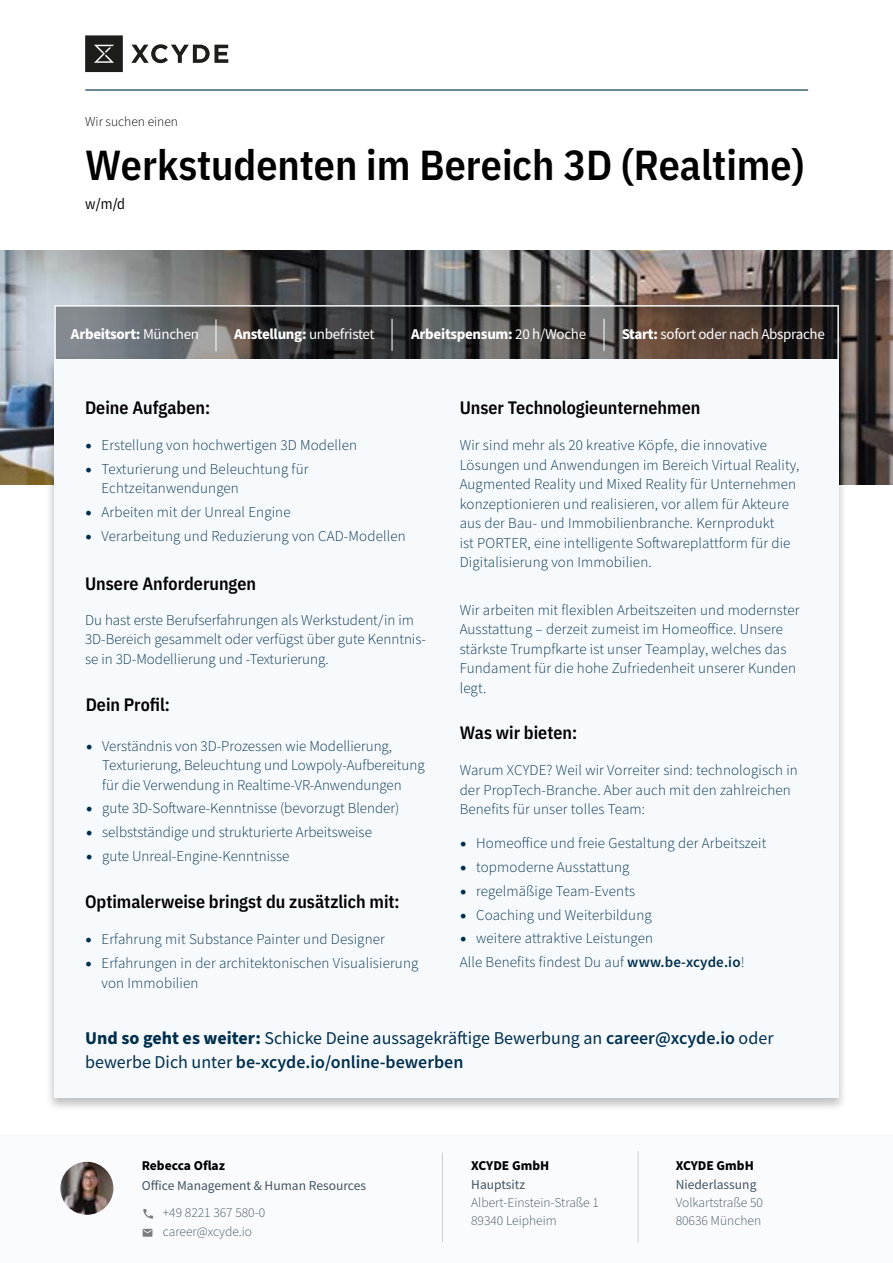
<style>
.page{position:relative;width:893px;height:1263px;background:#fff}
.page>*{position:absolute;margin:0;border:0;box-sizing:border-box;transform-origin:0 0}
.t1{font:600 42px "IBM Plex Sans Cond";color:#000}
.t2{font:600 18px "IBM Plex Sans Cond";color:#000}
.t3{font:18px/24px "Source Sans Pro";color:#002e4d}
.t4{font:300 15px/19.5px "Source Sans Pro";letter-spacing:.01em;color:#002e4d}
.t5{font:700 15px "Source Sans Pro";letter-spacing:-.02em;color:#fff}
.t6{font:15px "Source Sans Pro";letter-spacing:-.02em;color:#fff}
.t7{font:15px "IBM Plex Sans Cond";color:#000}
.t8{font:300 13.5px/18px "Source Sans Pro";color:#425461}
.t9{font:13.5px "Source Sans Pro";color:#425461}
.t10{font:700 13.5px "Source Sans Pro";color:#000}
.t11{font:300 13.5px "Source Sans Pro";color:#000}
.s1{font-weight:400}
.s2{font-weight:700}
.s3{font-family:"Minion Pro";font-weight:400;font-size:18px}
.s4{font-weight:600}
</style>
<div class="page">
<div style="left:0;top:1134px;width:893px;height:129px;background:#f7fafc"></div>
<hr style="left:442px;top:1152px;width:1px;height:90px;background:#c7d2d9">
<hr style="left:638px;top:1151px;width:1px;height:91px;background:#c7d2d9">
<img style="left:60px;top:1162px;width:53px;height:53px;border-radius:26px">
<svg style="left:143px;top:1209px;width:10px;height:9px"></svg>
<svg style="left:143px;top:1229px;width:9px;height:8px"></svg>
<img style="left:0;top:251px;width:893px;height:234px">
<svg style="left:56px;top:307px;width:781px;height:51px"></svg>
<hr style="left:216px;top:319px;width:1px;height:32px;background:#fff">
<hr style="left:392px;top:319px;width:1px;height:32px;background:#fff">
<hr style="left:604px;top:319px;width:1px;height:32px;background:#fff">
<hr style="left:54px;top:305px;width:785px;height:2px;background:#f7fafc">
<div style="left:46px;top:358px;width:801px;height:754px;background:#000;opacity:.25"></div>
<div style="left:54px;top:359px;width:785px;height:739px;background:#f7fafc"></div>
<hr style="left:54px;top:306px;width:2px;height:55px;background:#f7fafc">
<hr style="left:837px;top:306px;width:2px;height:55px;background:#f7fafc">
<hr style="left:85px;top:89px;width:723px;height:2px;background:#002e4d">
<svg style="left:131px;top:44px;width:97px;height:19px"></svg>
<svg style="left:85px;top:35px;width:38px;height:37px"></svg>
<p class="t11" style="left:85px;top:113px;width:94px">Wir suchen einen</p>
<h1 class="t1" style="left:85px;top:132px;width:721px">Werkstudenten im Bereich 3D (Realtime)</h1>
<p class="t7" style="left:85px;top:192px;width:41px">w/m/d</p>
<p class="t5" style="left:71px;top:324px;width:130px">Arbeitsort: <span class="s1">München</span></p>
<p class="t5" style="left:234px;top:324px;width:142px">Anstellung: <span class="s1">unbefristet</span></p>
<p class="t5" style="left:411px;top:324px;width:177px">Arbeitspensum: <span class="s1">20 h/Woche</span></p>
<p class="t6" style="left:622px;top:325px;width:205px"><span class="s2">Start:</span> sofort oder nach Absprache</p>
<p class="t2" style="left:85px;top:393px;width:127px">Deine Aufgaben:</p>
<p class="t2" style="left:460px;top:393px;width:242px">Unser Technologieunternehmen</p>
<p class="t4" style="left:85px;top:436px;width:274px"><span class="s3">•</span> Erstellung von hochwertigen 3D Modellen</p>
<p class="t4" style="left:102px;top:460px;width:208px;text-indent:-16px"><span class="s3">•</span> Texturierung und Beleuchtung für<br>Echtzeitanwendungen</p>
<p class="t4" style="left:85px;top:503px;width:207px"><span class="s3">•</span> Arbeiten mit der Unreal Engine</p>
<p class="t4" style="left:85px;top:527px;width:322px"><span class="s3">•</span> Verarbeitung und Reduzierung von CAD-Modellen</p>
<p class="t2" style="left:85px;top:569px;width:173px">Unsere Anforderungen</p>
<p class="t4" style="left:85px;top:611px;width:342px">Du hast erste Berufserfahrungen als Werkstudent/in im<br>3D-Bereich gesammelt oder verfügst über gute Kenntnis&shy;se in 3D-Modellierung und -Texturierung.</p>
<p class="t2" style="left:86px;top:690px;width:86px">Dein Profil:</p>
<p class="t4" style="left:102px;top:736px;width:324px;text-indent:-17px"><span class="s3">•</span> Verständnis von 3D-Prozessen wie Modellierung,<br>Texturierung, Beleuchtung und Lowpoly-Aufbereitung für die Verwendung in Realtime-VR-Anwendungen</p>
<p class="t4" style="left:86px;top:799px;width:315px"><span class="s3">•</span> gute 3D-Software-Kenntnisse (bevorzugt Blender)</p>
<p class="t4" style="left:86px;top:823px;width:288px"><span class="s3">•</span> selbstständige und strukturierte Arbeitsweise</p>
<p class="t4" style="left:86px;top:847px;width:205px"><span class="s3">•</span> gute Unreal-Engine-Kenntnisse</p>
<p class="t2" style="left:85px;top:887px;width:316px">Optimalerweise bringst du zusätzlich mit:</p>
<p class="t4" style="left:85px;top:930px;width:301px"><span class="s3">•</span> Erfahrung mit Substance Painter und Designer</p>
<p class="t4" style="left:102px;top:954px;width:318px;text-indent:-16px"><span class="s3">•</span> Erfahrungen in der architektonischen Visualisierung von Immobilien</p>
<p class="t4" style="left:460px;top:436px;width:341px">Wir sind mehr als 20 kreative Köpfe, die innovative Lösungen und Anwendungen im Bereich Virtual Reality, Augmented Reality und Mixed Reality für Unternehmen konzeptionieren und realisieren, vor allem für Akteure aus der Bau- und Immobilienbranche. Kernprodukt<br>ist PORTER, eine intelligente Softwareplattform für die Digitalisierung von Immobilien.</p>
<p class="t4" style="left:460px;top:600px;width:341px">Wir arbeiten mit flexiblen Arbeitszeiten und modernster Ausstattung – derzeit zumeist im Homeoffice. Unsere stärkste Trumpfkarte ist unser Teamplay, welches das Fundament für die hohe Zufriedenheit unserer Kunden legt.</p>
<p class="t2" style="left:460px;top:718px;width:119px">Was wir bieten:</p>
<p class="t4" style="left:460px;top:761px;width:340px">Warum XCYDE? Weil wir Vorreiter sind: technologisch in der PropTech-Branche. Aber auch mit den zahlreichen<br>Benefits für unser tolles Team:</p>
<p class="t4" style="left:460px;top:834px;width:308px"><span class="s3">•</span> Homeoffice und freie Gestaltung der Arbeitszeit</p>
<p class="t4" style="left:460px;top:858px;width:171px"><span class="s3">•</span> topmoderne Ausstattung</p>
<p class="t4" style="left:460px;top:882px;width:177px"><span class="s3">•</span> regelmäßige Team-Events</p>
<p class="t4" style="left:460px;top:905px;width:194px"><span class="s3">•</span> Coaching und Weiterbildung</p>
<p class="t4" style="left:460px;top:927px;width:286px;line-height:23.7px"><span class="s3">•</span> weitere attraktive Leistungen<br>Alle Benefits findest Du auf <span class="s4">www.be-xcyde.io</span>!</p>
<p class="t3" style="left:85px;top:1025px;width:690px"><span class="s2">Und so geht es weiter:</span> Schicke Deine aussagekräftige Bewerbung an <span class="s4">career@xcyde.io</span> oder bewerbe Dich unter <span class="s4">be-xcyde.io/online-bewerben</span></p>
<p class="t10" style="left:142px;top:1156px;width:85px">Rebecca Oflaz</p>
<p class="t9" style="left:142px;top:1176px;width:226px">Office Management &amp; Human Resources</p>
<p class="t8" style="left:163px;top:1203px;width:104px;line-height:19px">+49 8221 367 580-0 career@xcyde.io</p>
<p class="t10" style="left:471px;top:1156px;width:80px">XCYDE GmbH</p>
<p class="t9" style="left:471px;top:1176px;width:55px">Hauptsitz</p>
<p class="t8" style="left:471px;top:1194px;width:129px">Albert-Einstein-Straße 1<br>89340 Leipheim</p>
<p class="t10" style="left:676px;top:1156px;width:80px">XCYDE GmbH</p>
<p class="t9" style="left:676px;top:1176px;width:82px">Niederlassung</p>
<p class="t8" style="left:676px;top:1194px;width:89px">Volkartstraße 50<br>80636 München</p>
</div>
